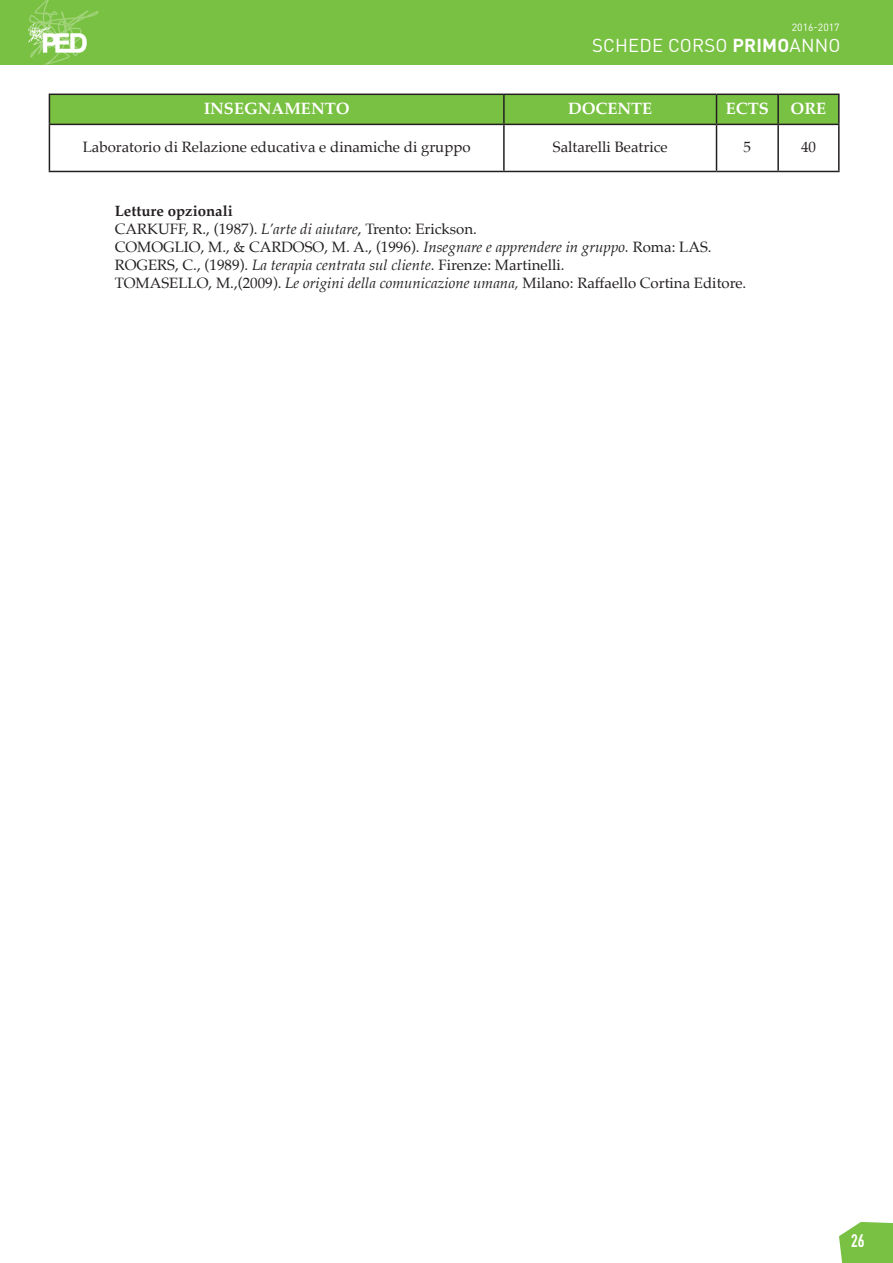
<style>
.page{position:relative;width:893px;height:1263px;background:#fff}
.page>*{position:absolute;margin:0;border:0;box-sizing:border-box;transform-origin:0 0}
.t1{font:18.45px "DIN Pro";letter-spacing:.01em;color:#fff}
.t2{font:700 17.85px "DIN Condensed";color:#fff}
.t3{font:700 16.5px "Palatino";color:#fff}
.t4{font:15px "Palatino";color:#231f20}
.t5{font:700 15px "Palatino";color:#231f20}
.t6{font:10.35px "DIN Pro";color:#fff}
.s1{font-weight:700}
.s2{font-style:italic}
</style>
<div class="page">
<svg style="left:839px;top:1222px;width:54px;height:41px;background:#85c654"></svg>
<div style="left:0;top:0;width:893px;height:65px;background:#79c142"></div>
<svg style="left:28px;top:0;width:71px;height:65px"></svg>
<svg style="left:49px;top:94px;width:789px;height:30px;background:#74b840"></svg>
<hr style="left:778px;top:94px;width:62px;height:1px;background:#231f20">
<hr style="left:777px;top:95px;width:2px;height:29px;background:#231f20">
<hr style="left:838px;top:95px;width:2px;height:29px;background:#231f20">
<hr style="left:49px;top:124px;width:455px;height:1px;background:#231f20">
<hr style="left:49px;top:125px;width:1px;height:46px;background:#231f20">
<hr style="left:504px;top:124px;width:212px;height:1px;background:#231f20">
<hr style="left:503px;top:125px;width:2px;height:46px;background:#231f20">
<hr style="left:716px;top:124px;width:62px;height:1px;background:#231f20">
<hr style="left:716px;top:125px;width:1px;height:46px;background:#231f20">
<hr style="left:778px;top:124px;width:62px;height:1px;background:#231f20">
<hr style="left:777px;top:125px;width:2px;height:46px;background:#231f20">
<hr style="left:838px;top:125px;width:2px;height:46px;background:#231f20">
<hr style="left:49px;top:171px;width:455px;height:1px;background:#231f20">
<hr style="left:504px;top:171px;width:212px;height:1px;background:#231f20">
<hr style="left:716px;top:171px;width:62px;height:1px;background:#231f20">
<hr style="left:778px;top:171px;width:62px;height:1px;background:#231f20">
<p class="t6" style="left:792px;top:21px;width:49px">2016-2017</p>
<p class="t1" style="left:592px;top:33px;width:250px">SCHEDE CORSO <span class="s1">PRIMO</span>ANNO</p>
<p class="t3" style="left:204px;top:94px;width:147px">INSEGNAMENTO</p>
<p class="t3" style="left:568px;top:94px;width:86px">DOCENTE</p>
<p class="t3" style="left:726px;top:94px;width:45px">ECTS</p>
<p class="t3" style="left:791px;top:94px;width:37px">ORE</p>
<p class="t4" style="left:83px;top:134px;width:389px">Laboratorio di Relazione educativa e dinamiche di gruppo</p>
<p class="t4" style="left:553px;top:134px;width:116px">Saltarelli Beatrice</p>
<p class="t4" style="left:744px;top:134px;width:9px">5</p>
<p class="t4" style="left:801px;top:134px;width:16px">40</p>
<p class="t5" style="left:115px;top:199px;width:119px">Letture opzionali</p>
<p class="t4" style="left:115px;top:217px;width:364px">CARKUFF, R., (1987). <span class="s2">L’arte di aiutare</span>, Trento: Erickson.</p>
<p class="t4" style="left:115px;top:235px;width:598px">COMOGLIO, M., &amp; CARDOSO, M. A., (1996). <span class="s2">Insegnare e apprendere in gruppo.</span> Roma: LAS.</p>
<p class="t4" style="left:115px;top:253px;width:451px">ROGERS, C., (1989). <span class="s2">La terapia centrata sul cliente</span>. Firenze: Martinelli.</p>
<p class="t4" style="left:115px;top:271px;width:633px">TOMASELLO, M.,(2009). <span class="s2">Le origini della comunicazione umana,</span> Milano: Raffaello Cortina Editore.</p>
<p class="t2" style="left:851px;top:1228px;width:15px">26</p>
</div>
